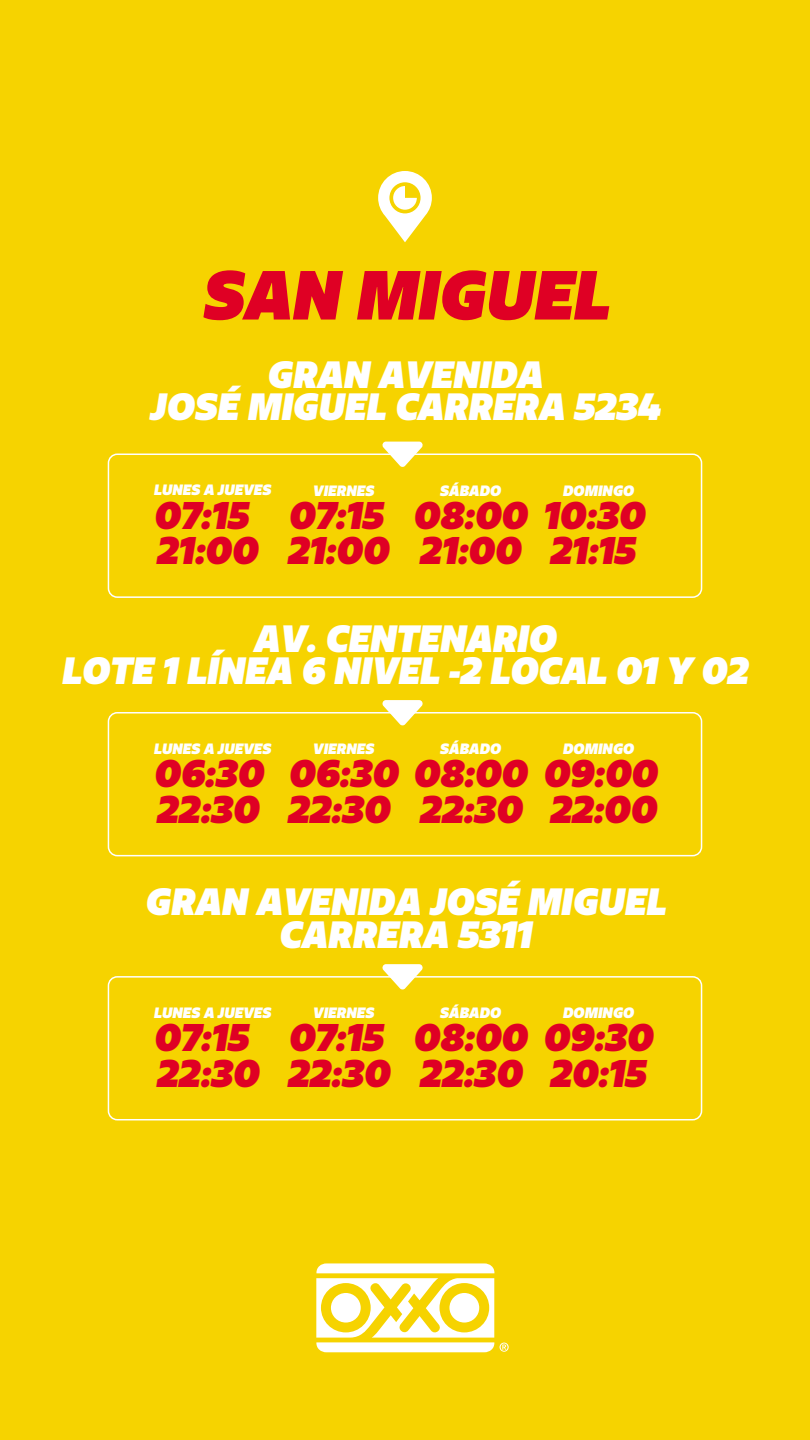
<style>
.page{position:relative;width:810px;height:1440px;background:#f6d300}
.page>*{position:absolute;margin:0;border:0;box-sizing:border-box;transform-origin:0 0}
.t1{font:italic 900 69.3px "Urbani";color:#df0024}
.t2{font:italic 900 38.62px/35.6px "Urbani";color:#df0024}
.t3{font:italic 900 38.03px/32.1px "Urbani";color:#fff;text-align:center}
.t4{font:italic 900 15px "Urbani";color:#fff}
</style>
<div class="page">
<svg style="left:316px;top:1263px;width:178px;height:89px"></svg>
<svg style="left:500px;top:1343px;width:9px;height:9px"></svg>
<svg style="left:378px;top:171px;width:54px;height:71px"></svg>
<div style="left:108px;top:454px;width:594px;height:144px;border:2px solid #fff;border-radius:9px"></div>
<svg style="left:381px;top:442px;width:43px;height:25px"></svg>
<div style="left:108px;top:712px;width:594px;height:144px;border:2px solid #fff;border-radius:9px"></div>
<svg style="left:381px;top:700px;width:43px;height:26px"></svg>
<div style="left:108px;top:976px;width:594px;height:144px;border:2px solid #fff;border-radius:9px"></div>
<svg style="left:381px;top:964px;width:43px;height:26px"></svg>
<h1 class="t1" style="left:201px;top:252px;width:409px">SAN MIGUEL</h1>
<p class="t3" style="left:149px;top:359px;width:512px">GRAN AVENIDA<br>JOSÉ MIGUEL CARRERA 5234</p>
<p class="t4" style="left:153px;top:481px;width:119px">LUNES A JUEVES</p>
<p class="t2" style="left:153px;top:498px;width:106px">07:15<br>21:00</p>
<p class="t4" style="left:313px;top:481px;width:63px">VIERNES</p>
<p class="t2" style="left:287px;top:498px;width:103px">07:15<br>21:00</p>
<p class="t4" style="left:440px;top:481px;width:62px">SÁBADO</p>
<p class="t2" style="left:413px;top:498px;width:233px">08:00 10:30<br>21:00</p>
<p class="t4" style="left:563px;top:481px;width:73px">DOMINGO</p>
<p class="t2" style="left:549px;top:534px;width:87px">21:15</p>
<p class="t3" style="left:61px;top:623px;width:688px">AV. CENTENARIO<br>LOTE 1 LÍNEA 6 NIVEL -2 LOCAL 01 Y 02</p>
<p class="t4" style="left:153px;top:739px;width:119px">LUNES A JUEVES</p>
<p class="t2" style="left:153px;top:756px;width:111px">06:30<br>22:30</p>
<p class="t4" style="left:440px;top:739px;width:62px">SÁBADO</p>
<p class="t4" style="left:313px;top:739px;width:63px">VIERNES</p>
<p class="t2" style="left:287px;top:756px;width:371px">06:30 08:00 09:00<br>22:30</p>
<p class="t4" style="left:563px;top:739px;width:73px">DOMINGO</p>
<p class="t2" style="left:419px;top:792px;width:104px">22:30</p>
<p class="t2" style="left:549px;top:792px;width:109px">22:00</p>
<p class="t3" style="left:144px;top:887px;width:523px">GRAN AVENIDA JOSÉ MIGUEL<br>CARRERA 5311</p>
<p class="t4" style="left:153px;top:1003px;width:119px">LUNES A JUEVES</p>
<p class="t2" style="left:153px;top:1021px;width:107px">07:15<br>22:30</p>
<p class="t4" style="left:313px;top:1003px;width:63px">VIERNES</p>
<p class="t2" style="left:287px;top:1021px;width:104px">07:15<br>22:30</p>
<p class="t4" style="left:440px;top:1003px;width:62px">SÁBADO</p>
<p class="t2" style="left:413px;top:1021px;width:241px">08:00 09:30<br>22:30</p>
<p class="t4" style="left:563px;top:1003px;width:73px">DOMINGO</p>
<p class="t2" style="left:549px;top:1056px;width:98px">20:15</p>
</div>
